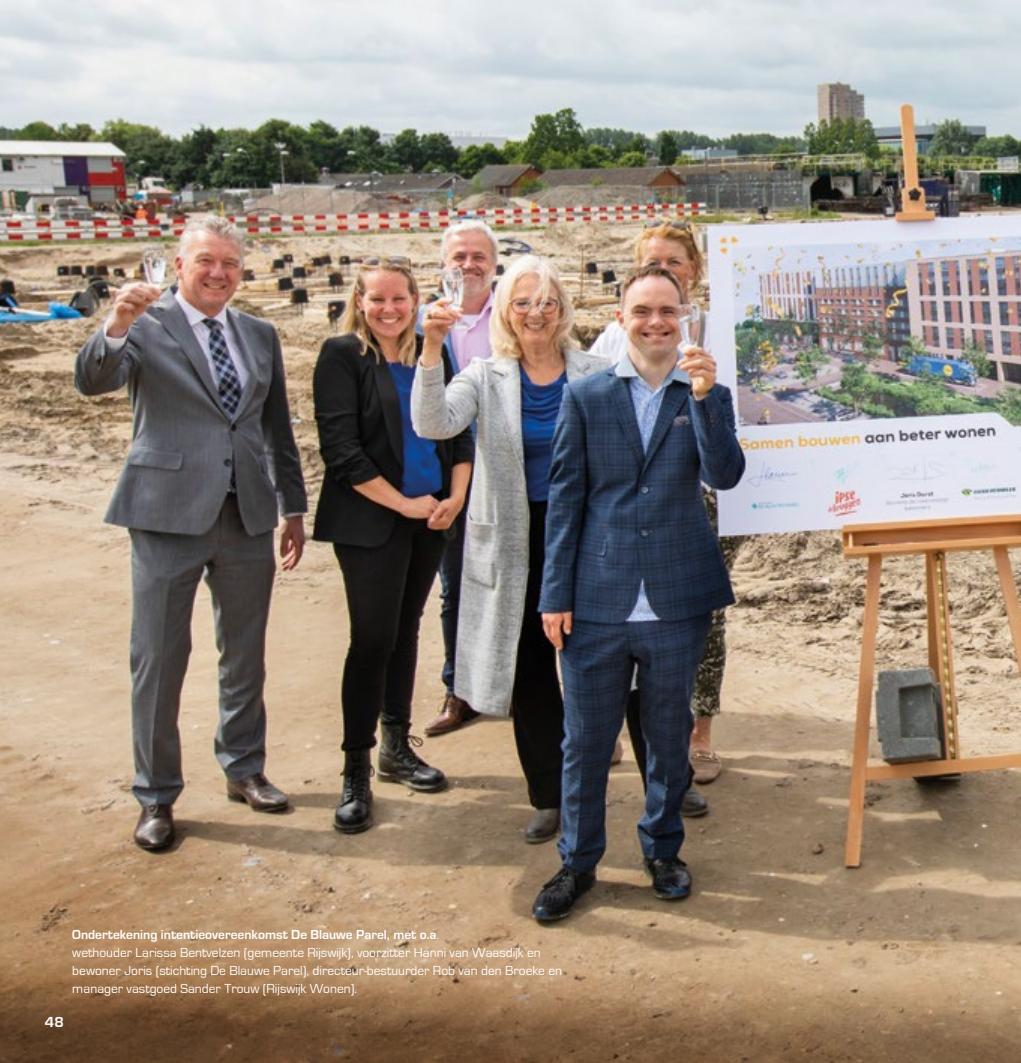
<style>
.page{position:relative;width:1021px;height:1063px;background:#fff}
.page>*{position:absolute;margin:0;border:0;box-sizing:border-box;transform-origin:0 0}
.t1{font:700 15px "Eurostile";color:#fff}
.Bodytekst{font:13.5px/18.3px "Eurostile";color:#fff}
.Bodytekst-2{font:700 13.5px "Eurostile";color:#fff}
.s1{font-weight:400}
</style>
<div class="page">
<img style="left:0;top:0;width:1020px;height:1063px">
<p class="t1" style="left:45px;top:1014px;width:20px">48</p>
<p class="Bodytekst-2" style="left:72px;top:927px;width:368px">Ondertekening intentieovereenkomst De Blauwe Parel, met o.a<span class="s1">.</span></p>
<p class="Bodytekst" style="left:72px;top:943px;width:470px">wethouder Larissa Bentvelzen (gemeente Rijswijk), voorzitter Hanni van Waasdijk en</p>
<p class="Bodytekst" style="left:72px;top:962px;width:491px">bewoner Joris (stichting De Blauwe Parel), directeur-bestuurder Rob van den Broeke en manager vastgoed Sander Trouw (Rijswijk Wonen).</p>
</div>
